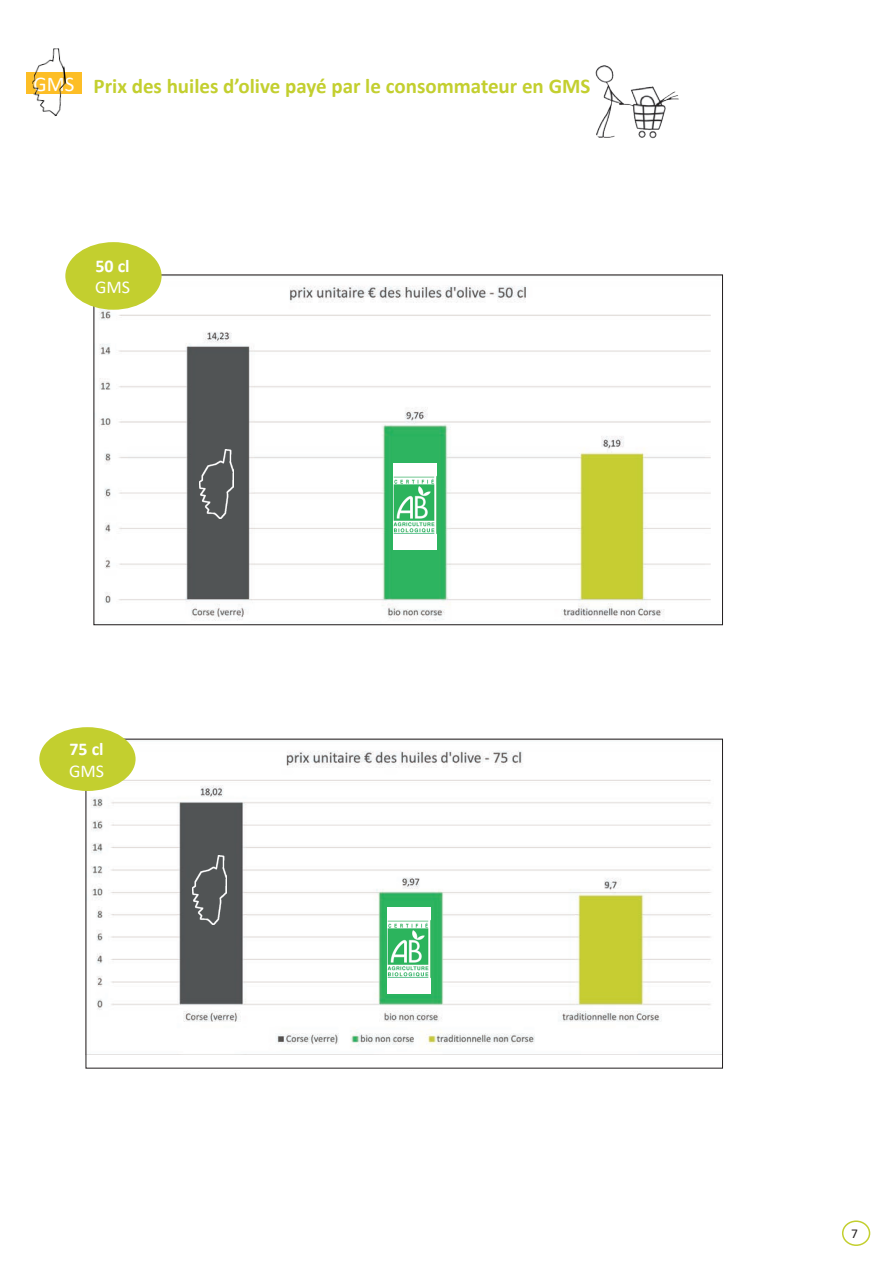
<style>
.page{position:relative;width:893px;height:1263px;background:#fff}
.page>*{position:absolute;margin:0;border:0;box-sizing:border-box;transform-origin:0 0}
.t1{font:700 21px "Calibri";color:#c3cf2f}
.t2{font:21px "Calibri";color:#fff}
.t3{font:700 18px "Calibri";color:#fff}
.t4{font:18px "Calibri";color:#fff}
.t5{font:13.5px "Calibri";color:#231f20}
</style>
<div class="page">
<img style="left:98px;top:284px;width:613px;height:337px">
<div style="left:65px;top:242px;width:97px;height:68px;background:#c3cf2f;border-radius:50%"></div>
<img style="left:199px;top:450px;width:34px;height:69px">
<img style="left:393px;top:463px;width:43px;height:86px">
<img style="left:91px;top:745px;width:621px;height:304px">
<img style="left:595px;top:65px;width:84px;height:74px">
<div style="left:39px;top:727px;width:97px;height:64px;background:#c3cf2f;border-radius:50%"></div>
<img style="left:192px;top:855px;width:34px;height:69px">
<img style="left:387px;top:907px;width:43px;height:86px">
<div style="left:842px;top:1220px;width:28px;height:26px;border:2px solid #c3cf2f;border-radius:50%"></div>
<div style="left:26px;top:72px;width:56px;height:22px;background:#fdbe26"></div>
<img style="left:32px;top:48px;width:35px;height:68px">
<p class="t2" style="left:34px;top:70px;width:42px">GMS</p>
<p class="t1" style="left:94px;top:71px;width:498px">Prix des huiles d’olive payé par le consommateur en GMS</p>
<p class="t3" style="left:95px;top:253px;width:36px">50 cl</p>
<p class="t4" style="left:95px;top:275px;width:37px">GMS</p>
<p class="t3" style="left:69px;top:736px;width:36px">75 cl</p>
<p class="t4" style="left:69px;top:758px;width:37px">GMS</p>
<p class="t5" style="left:851px;top:1224px;width:8px">7</p>
</div>
